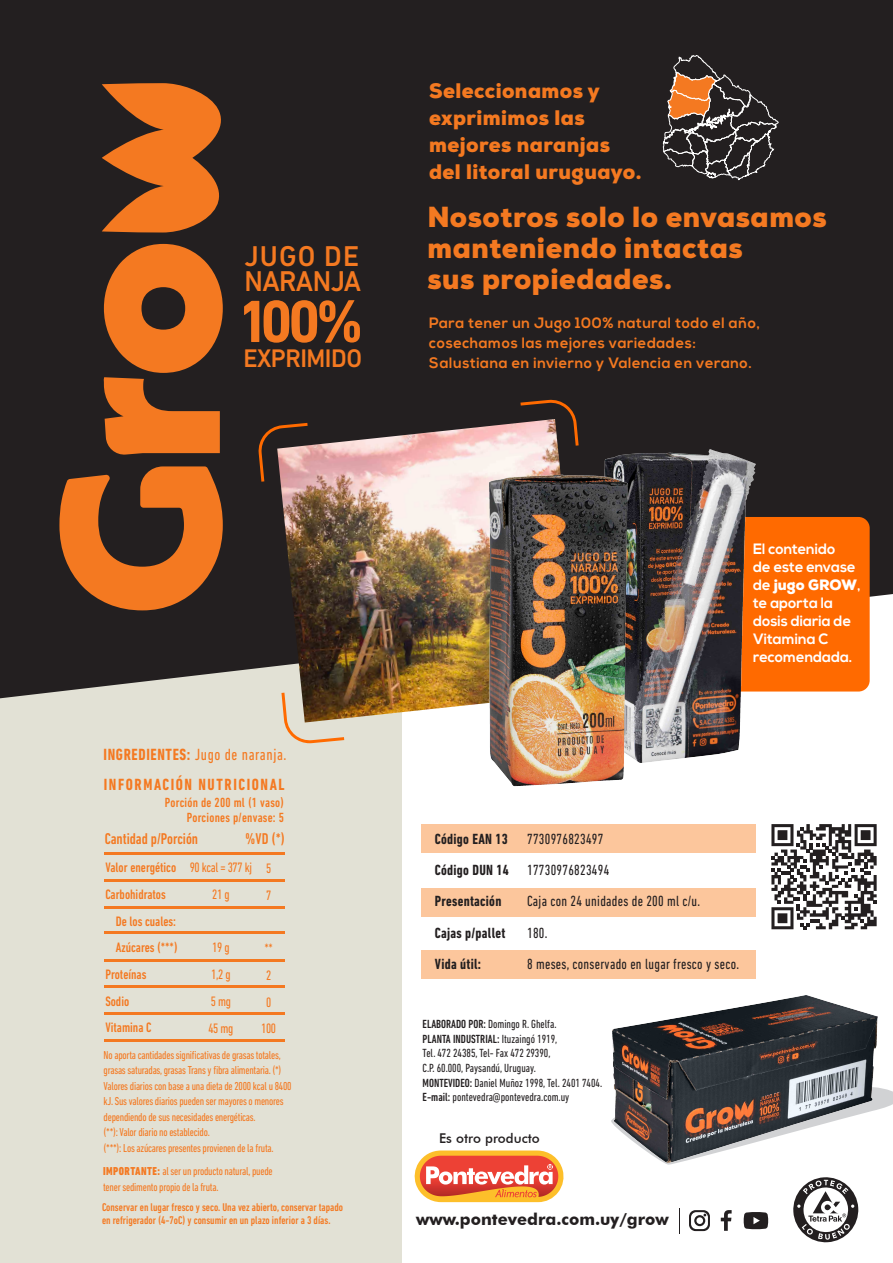
<style>
.page{position:relative;width:893px;height:1263px;background:#fff}
.page>*{position:absolute;margin:0;border:0;box-sizing:border-box;transform-origin:0 0}
.t1{font:700 60.6px "DIN Next LT Pro";color:#f47921}
.t2{font:500 29.1px/25.5px "DIN Next LT Pro";letter-spacing:-.02em;color:#f47921}
.t3{font:900 28.95px/30.9px "Nexa";letter-spacing:.02em;color:#f47921}
.t4{font:500 25.95px "DIN Next LT Pro";letter-spacing:-.02em;color:#f47921}
.t5{font:900 21px/27.2px "Nexa";letter-spacing:.02em;color:#f47921}
.t6{font:700 condensed 16.5px/30px "DIN Next LT Pro";letter-spacing:.1em;color:#f47921}
.t7{font:700 16.5px "Futura BT";color:#231f20}
.t8{font:500 condensed 15.9px "DIN Next LT Pro";color:#f47921}
.t9{font:condensed 15px/31.2px "DIN Next LT Pro";letter-spacing:.02em;color:#231f20}
.t10{font:700 15px/20px "Nexa";letter-spacing:.04em;color:#f47921}
.t11{font:700 15px/18px "Nexa";color:#fff}
.t12{font:700 condensed 15px "DIN Next LT Pro";letter-spacing:.02em;color:#231f20}
.t13{font:500 condensed 13.95px "DIN Next LT Pro";color:#f47921}
.t14{font:condensed 13.95px/26.7px "DIN Next LT Pro";letter-spacing:-.02em;color:#f47921;text-align:center}
.t15{font:500 condensed 13.5px/15.3px "DIN Next LT Pro";letter-spacing:.02em;color:#f47921;text-align:right}
.t16{font:500 13.5px "Futura BT";color:#231f20}
.t17{font:condensed 12px/14.7px "DIN Next LT Pro";color:#231f20}
.t18{font:condensed 11.7px/15.5px "DIN Next LT Pro";letter-spacing:-.02em;color:#f47921}
.t19{font:500 condensed 11.4px/13.2px "DIN Next LT Pro";color:#f47921}
.s1{font-weight:400}
.s2{font-weight:900}
.s3{font-weight:700}
.s4{font-weight:500}
.s5{font-weight:800}
</style>
<div class="page">
<div style="left:0;top:628px;width:401px;height:635px;background:#e2e1d5"></div>
<div style="left:0;top:0;width:893px;height:698px;background:#231f20"></div>
<svg style="left:611px;top:1087px;width:282px;height:78px"></svg>
<img style="left:257px;top:399px;width:345px;height:344px">
<img style="left:612px;top:995px;width:266px;height:167px">
<div style="left:422px;top:824px;width:334px;height:28px;background:#fcc69c"></div>
<div style="left:422px;top:888px;width:334px;height:28px;background:#fcc69c"></div>
<div style="left:422px;top:950px;width:334px;height:28px;background:#fcc69c"></div>
<svg style="left:662px;top:54px;width:118px;height:139px;background:#4b3d37"></svg>
<svg style="left:59px;top:466px;width:164px;height:144px;background:#9d5320"></svg>
<svg style="left:104px;top:244px;width:119px;height:211px;background:#ad5a20"></svg>
<svg style="left:102px;top:83px;width:155px;height:149px;background:#924f20"></svg>
<svg style="left:793px;top:1177px;width:66px;height:66px"></svg>
<svg style="left:414px;top:1150px;width:150px;height:52px"></svg>
<div style="left:725px;top:517px;width:145px;height:174px;background:#ff6a00;border-radius:11px"></div>
<img style="left:601px;top:450px;width:155px;height:312px">
<img style="left:484px;top:467px;width:148px;height:320px">
<hr style="left:104px;top:879px;width:180px;height:3px;background:#f47921">
<hr style="left:104px;top:907px;width:180px;height:2px;background:#f47921">
<hr style="left:104px;top:932px;width:180px;height:2px;background:#f47921">
<hr style="left:104px;top:959px;width:180px;height:2px;background:#f47921">
<hr style="left:104px;top:985px;width:180px;height:2px;background:#f47921">
<hr style="left:104px;top:1013px;width:180px;height:2px;background:#f47921">
<hr style="left:104px;top:1039px;width:180px;height:3px;background:#f47921">
<hr style="left:104px;top:852px;width:180px;height:2px;background:#f47921">
<svg style="left:721px;top:1210px;width:11px;height:21px"></svg>
<svg style="left:689px;top:1210px;width:21px;height:21px"></svg>
<svg style="left:744px;top:1212px;width:24px;height:17px"></svg>
<svg style="left:679px;top:1208px;width:1px;height:25px"></svg>
<svg style="left:771px;top:824px;width:106px;height:105px"></svg>
<h2 class="t2" style="left:244px;top:243px;width:118px">JUGO DE<br>NARANJA</h2>
<h1 class="t1" style="left:237px;top:286px;width:128px">100%</h1>
<h3 class="t4" style="left:243px;top:343px;width:120px">EXPRIMIDO</h3>
<h3 class="t5" style="left:429px;top:77px;width:214px">Seleccionamos y exprimimos las mejores naranjas del litoral uruguayo.</h3>
<h3 class="t3" style="left:427px;top:202px;width:401px">Nosotros solo lo envasamos manteniendo intactas<br>sus propiedades.</h3>
<p class="t10" style="left:429px;top:313px;width:333px">Para tener un Jugo 100% natural todo el año, cosechamos las mejores variedades:<br>Salustiana en invierno y Valencia en verano.</p>
<h3 class="t6" style="left:104px;top:739px;width:184px">INGREDIENTES: <span class="s1">Jugo de naranja.<br></span>INFORMACIÓN NUTRICIONAL</h3>
<p class="t15" style="left:165px;top:795px;width:121px">Porción de 200 ml (1 vaso)<br>Porciones p/envase: 5</p>
<h3 class="t8" style="left:105px;top:830px;width:95px">Cantidad p/Porción</h3>
<h3 class="t8" style="left:245px;top:830px;width:41px">%VD (*)</h3>
<p class="t14" style="left:190px;top:854px;width:64px">90 kcal = 377 kj<br>21 g</p>
<p class="t13" style="left:105px;top:859px;width:72px">Valor energético</p>
<p class="t13" style="left:105px;top:886px;width:62px">Carbohidratos</p>
<p class="t13" style="left:116px;top:913px;width:62px">De los cuales:</p>
<p class="t13" style="left:116px;top:939px;width:63px">Azúcares (***)</p>
<p class="t13" style="left:105px;top:966px;width:43px">Proteínas</p>
<p class="t13" style="left:105px;top:993px;width:25px">Sodio</p>
<p class="t13" style="left:105px;top:1019px;width:47px">Vitamina C</p>
<p class="t18" style="left:104px;top:1047px;width:189px">No aporta cantidades significativas de grasas totales, grasas saturadas, grasas Trans y fibra alimentaria. (*)<br>Valores diarios con base a una dieta de 2000 kcal u 8400 kJ. Sus valores diarios pueden ser mayores o menores dependiendo de sus necesidades energéticas.<br>(**): Valor diario no establecido.<br>(***): Los azúcares presentes provienen de la fruta.</p>
<p class="t14" style="left:266px;top:855px;width:7px;text-align:left">5<br>7</p>
<p class="t14" style="left:208px;top:934px;width:27px;text-align:left">19 g<br>1,2 g<br>5 mg<br>45 mg</p>
<p class="t14" style="left:261px;top:935px;width:17px">**<br>2<br>0<br>100</p>
<p class="t11" style="left:753px;top:540px;width:109px">El contenido<br>de este envase de <span class="s2">jugo GROW</span>, te aporta la dosis diaria de<br>Vitamina C recomendada.</p>
<p class="t12" style="left:435px;top:830px;width:74px">Código EAN 13</p>
<p class="t9" style="left:435px;top:823px;width:176px;text-indent:92px">7730976823497<br><span class="s3">Código DUN 14</span> 17730976823494<br><span class="s3">Presentación</span></p>
<p class="t9" style="left:527px;top:886px;width:174px">Caja con 24 unidades de 200 ml c/u.</p>
<p class="t12" style="left:435px;top:924px;width:72px">Cajas p/pallet</p>
<p class="t9" style="left:527px;top:917px;width:22px">180.</p>
<p class="t12" style="left:435px;top:955px;width:48px">Vida útil:</p>
<p class="t9" style="left:527px;top:948px;width:213px">8 meses, conservado en lugar fresco y seco.</p>
<p class="t17" style="left:423px;top:1016px;width:181px"><span class="s4">ELABORADO POR:</span> Domingo R. Ghelfa.<br><span class="s4">PLANTA INDUSTRIAL:</span> Ituzaingó 1919,<br>Tel. 472 24385, Tel- Fax 472 29390,<br>C.P. 60.000, Paysandú, Uruguay.<br><span class="s4">MONTEVIDEO:</span> Daniel Muñoz 1998, Tel. 2401 7404.<br><span class="s4">E-mail:</span> pontevedra@pontevedra.com.uy</p>
<p class="t16" style="left:439px;top:1130px;width:102px">Es otro producto</p>
<p class="t18" style="left:103px;top:1163px;width:171px"><span class="s5">IMPORTANTE:</span> al ser un producto natural, puede tener sedimento propio de la fruta.</p>
<p class="t19" style="left:102px;top:1200px;width:243px">Conservar en lugar fresco y seco. Una vez abierto, conservar tapado en refrigerador (4-7oC) y consumir en un plazo inferior a 3 días.</p>
<h3 class="t7" style="left:416px;top:1209px;width:254px">www.pontevedra.com.uy/grow</h3>
</div>
